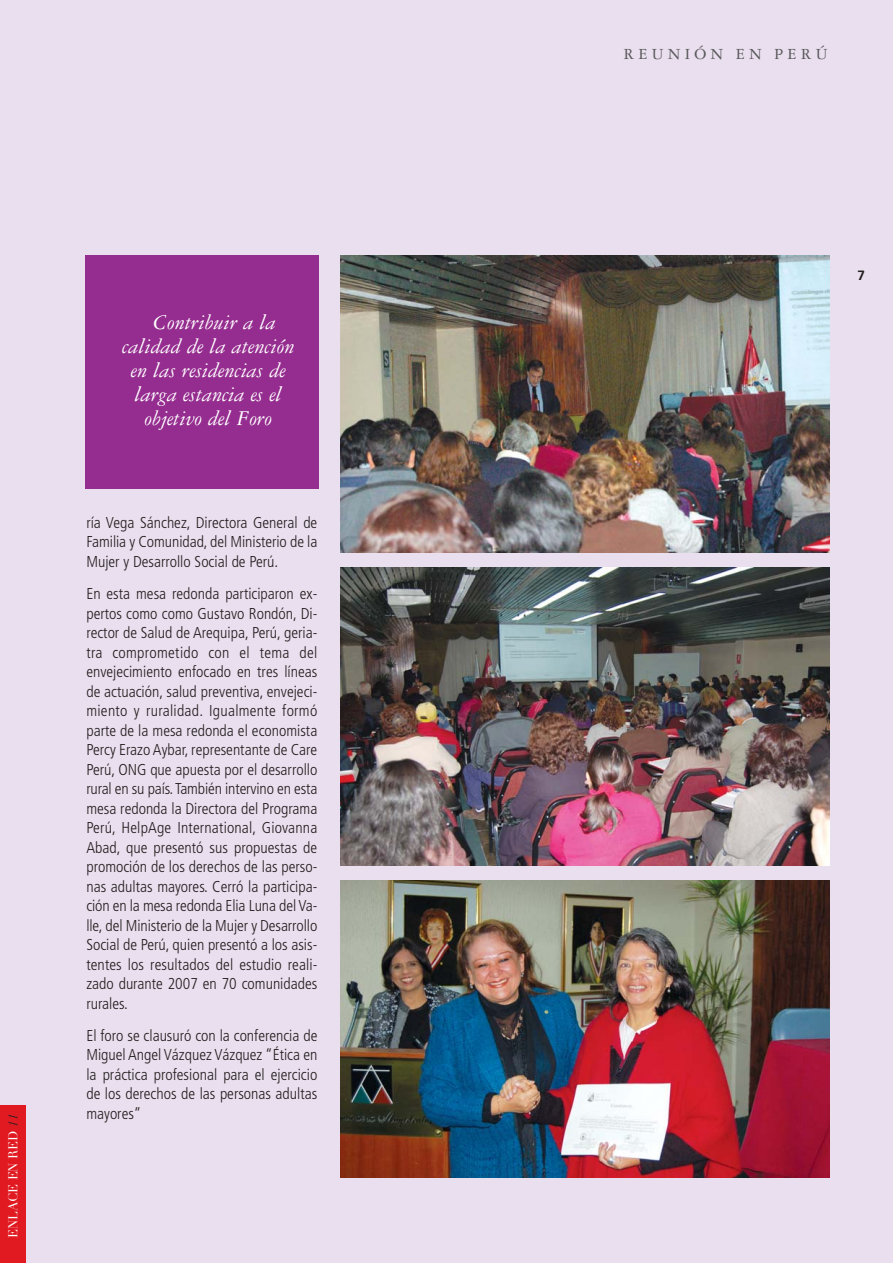
<style>
.page{position:relative;width:893px;height:1263px;background:#fff}
.page>*{position:absolute;margin:0;border:0;box-sizing:border-box;transform-origin:0 0}
.t1{font:italic 22.5px/24px "Garamond Three";color:#fff;text-align:center}
.t2{font:16.5px "Garamond Three";letter-spacing:.25em;color:#58595b}
.t3{font:300 condensed 15.75px/19.5px "Frutiger";color:#231f20;text-align:justify}
.t4{font:700 13.5px "Frutiger";color:#231f20}
.t5{font:12.75px "Didot";color:#fff}
.s1{font-style:italic;color:#231f20}
</style>
<div class="page">
<div style="left:0;top:0;width:892px;height:1263px;background:#eadfee"></div>
<div style="left:0;top:1106px;width:25px;height:157px;background:#e11a22"></div>
<img style="left:340px;top:255px;width:489px;height:298px">
<img style="left:340px;top:568px;width:489px;height:297px">
<img style="left:340px;top:880px;width:489px;height:298px">
<div style="left:85px;top:255px;width:234px;height:234px;background:#952c8f"></div>
<p class="t5" style="left:6px;top:1238px;width:125px;rotate:-90deg">ENLACE EN RED <span class="s1">11</span></p>
<h1 class="t1" style="left:122px;top:312px;width:174px">Contribuir a la calidad de la atención en las residencias de larga estancia es el objetivo del Foro</h1>
<p class="t3" style="left:86px;top:514px;width:232px">ría Vega Sánchez, Directora General de Familia y Comunidad, del Ministerio de la Mujer y Desarrollo Social de Perú.</p>
<p class="t3" style="left:86px;top:585px;width:232px">En esta mesa redonda participaron ex&shy;pertos como como Gustavo Rondón, Di&shy;rector de Salud de Arequipa, Perú, geria&shy;tra comprometido con el tema del envejecimiento enfocado en tres líneas de actuación, salud preventiva, envejeci&shy;miento y ruralidad. Igualmente formó parte de la mesa redonda el economista Percy Erazo Aybar, representante de Care Perú, ONG que apuesta por el desarrollo rural en su país. También intervino en esta mesa redonda la Directora del Programa Perú, HelpAge International, Giovanna Abad, que presentó sus propuestas de promoción de los derechos de las perso&shy;nas adultas mayores. Cerró la participa&shy;ción en la mesa redonda Elia Luna del Va&shy;lle, del Ministerio de la Mujer y Desarrollo Social de Perú, quien presentó a los asis&shy;tentes los resultados del estudio reali&shy;zado durante 2007 en 70 comunidades rurales.</p>
<p class="t3" style="left:86px;top:1027px;width:232px">El foro se clausuró con la conferencia de Miguel Angel Vázquez Vázquez “Ética en la práctica profesional para el ejercicio de los derechos de las personas adultas mayores”</p>
<p class="t2" style="left:623px;top:48px;width:206px">REUNIÓN EN PERÚ</p>
<p class="t4" style="left:857px;top:270px;width:9px">7</p>
</div>
